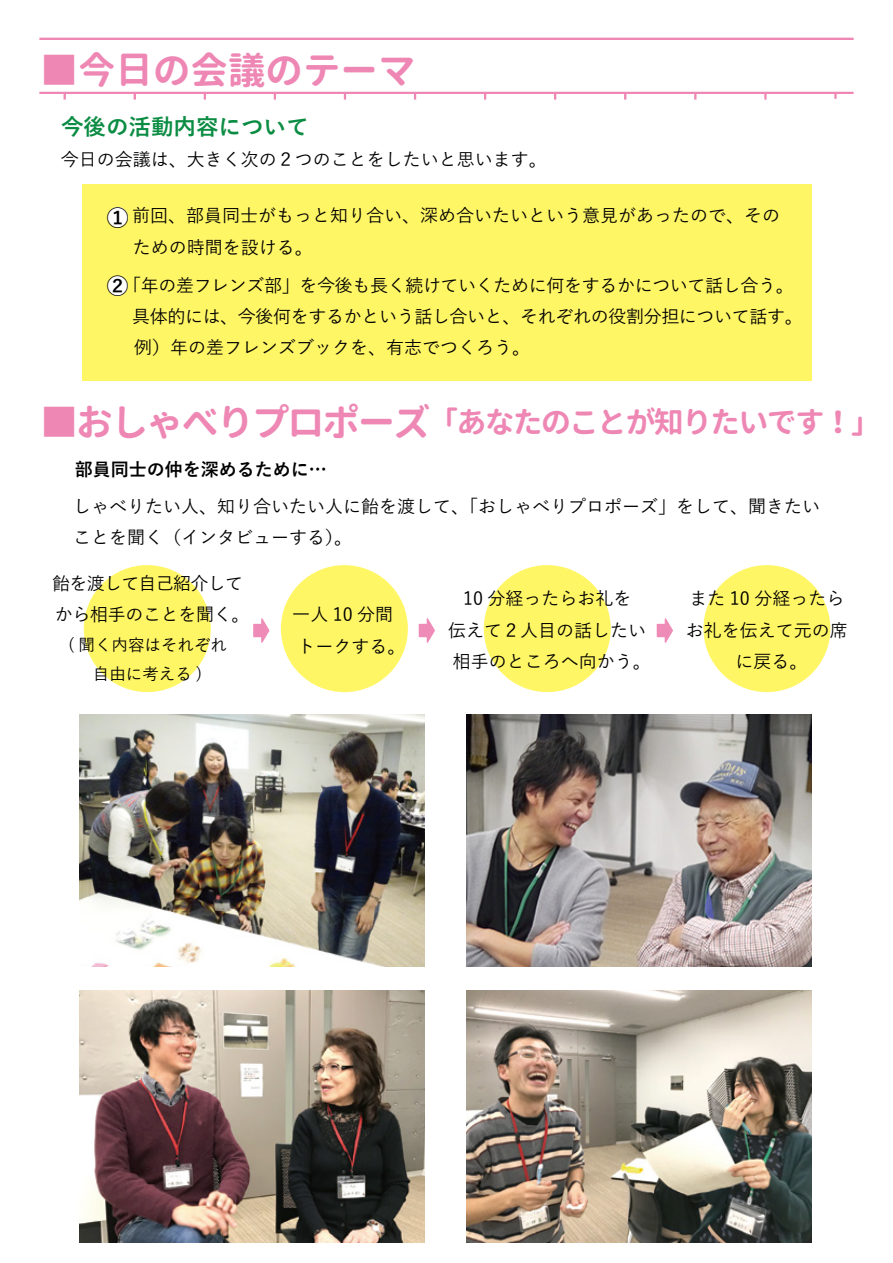
<style>
.page{position:relative;width:893px;height:1263px;background:#fff}
.page>*{position:absolute;margin:0;border:0;box-sizing:border-box;transform-origin:0 0}
.t1{font:700 37.5px/49.5px "Gen Jyuu Gothic";color:#ee87b4}
.t2{font:700 30px "Gen Jyuu Gothic";letter-spacing:-.06em;color:#ee87b4}
.t3{font:700 22.5px "Yu Gothic";color:#0b8c43}
.t4{font:700 21.75px "Yu Gothic";color:#000}
.t5{font:700 21.6px "Yu Gothic";color:#000}
.t6{font:500 18px/31.5px "Yu Gothic";color:#000}
.t7{font:500 18px "Yu Gothic";letter-spacing:-.02em;color:#000}
.t8{font:500 18px/31.5px "Yu Gothic";letter-spacing:-.04em;color:#000}
.t9{font:700 18px "Yu Gothic";color:#000}
.t10{font:500 16.5px/28.8px "Yu Gothic";color:#000;text-align:center}
.s1{font-size:37.5px}
</style>
<div class="page">
<div style="left:39px;top:38px;width:815px;height:2px;border:2px solid #ee87b4"></div>
<div style="left:39px;top:92px;width:815px;height:2px;border:2px solid #ee87b4"></div>
<svg style="left:834px;top:92px;width:3px;height:7px"></svg>
<svg style="left:64px;top:93px;width:2px;height:7px"></svg>
<svg style="left:134px;top:93px;width:2px;height:7px"></svg>
<svg style="left:204px;top:93px;width:2px;height:7px"></svg>
<svg style="left:274px;top:93px;width:2px;height:7px"></svg>
<svg style="left:344px;top:93px;width:2px;height:7px"></svg>
<svg style="left:414px;top:93px;width:2px;height:7px"></svg>
<svg style="left:484px;top:93px;width:2px;height:7px"></svg>
<svg style="left:554px;top:93px;width:2px;height:7px"></svg>
<svg style="left:624px;top:93px;width:2px;height:7px"></svg>
<svg style="left:694px;top:93px;width:2px;height:7px"></svg>
<svg style="left:764px;top:93px;width:3px;height:7px"></svg>
<div style="left:253px;top:624px;width:11px;height:13px;background:#ef8bb7"></div>
<svg style="left:261px;top:618px;width:8px;height:25px"></svg>
<div style="left:419px;top:624px;width:11px;height:13px;background:#ef8bb7"></div>
<svg style="left:427px;top:618px;width:8px;height:25px"></svg>
<div style="left:657px;top:624px;width:11px;height:13px;background:#ef8bb7"></div>
<svg style="left:665px;top:618px;width:8px;height:25px"></svg>
<div style="left:82px;top:184px;width:729px;height:197px;background:#fff666"></div>
<div style="left:108px;top:276px;width:20px;height:20px;background:#fff;border-radius:50%"></div>
<div style="left:108px;top:207px;width:20px;height:20px;background:#fff;border-radius:50%"></div>
<div style="left:281px;top:565px;width:127px;height:127px;background:#fff666;border-radius:50%"></div>
<div style="left:484px;top:565px;width:127px;height:127px;background:#fff666;border-radius:50%"></div>
<div style="left:84px;top:565px;width:127px;height:127px;background:#fff666;border-radius:50%"></div>
<div style="left:703px;top:565px;width:127px;height:127px;background:#fff666;border-radius:50%"></div>
<img style="left:79px;top:715px;width:345px;height:252px">
<img style="left:466px;top:715px;width:345px;height:252px">
<img style="left:79px;top:990px;width:345px;height:252px">
<img style="left:466px;top:990px;width:345px;height:252px">
<h1 class="t1" style="left:40px;top:45px;width:376px">■今日の会議のテーマ　　</h1>
<p class="t3" style="left:61px;top:114px;width:249px">今後の活動内容について</p>
<p class="t6" style="left:61px;top:141px;width:488px">今日の会議は、大きく次の２つのことをしたいと思います。</p>
<p class="t4" style="left:107px;top:205px;width:23px">①</p>
<p class="t6" style="left:133px;top:197px;width:649px;text-indent:-24px">　 前回、部員同士がもっと知り合い、深め合いたいという意見があったので、そのための時間を設ける。</p>
<p class="t7" style="left:109px;top:268px;width:686px">　 「年の差フレンズ部」を今後も長く続けていくために何をするかについて話し合う。</p>
<p class="t7" style="left:109px;top:300px;width:695px">　 具体的には、今後何をするかという話し合いと、それぞれの役割分担について話す。</p>
<p class="t6" style="left:134px;top:329px;width:397px">例）年の差フレンズブックを、有志でつくろう。</p>
<p class="t5" style="left:107px;top:274px;width:23px">②</p>
<h2 class="t2" style="left:40px;top:400px;width:842px"><span class="s1">■おしゃべりプロポーズ</span>「あなたのことが知りたいです！」</h2>
<p class="t9" style="left:75px;top:459px;width:253px">部員同士の仲を深めるために…</p>
<p class="t6" style="left:73px;top:488px;width:749px">しゃべりたい人、知り合いたい人に飴を渡して、「おしゃべりプロポーズ」をして、聞きたいことを聞く（インタビューする）。</p>
<p class="t8" style="left:52px;top:565px;width:199px">飴を渡して自己紹介してから相手のことを聞く。</p>
<p class="t10" style="left:68px;top:629px;width:160px">( 聞く内容はそれぞれ自由に考える )</p>
<p class="t6" style="left:292px;top:596px;width:115px">一人 10 分間トークする。</p>
<p class="t6" style="left:448px;top:581px;width:204px;text-align:center">10 分経ったらお礼を<br>伝えて２人目の話したい相手のところへ向かう。</p>
<p class="t6" style="left:686px;top:581px;width:163px;text-align:center">また 10 分経ったらお礼を伝えて元の席に戻る。</p>
</div>
